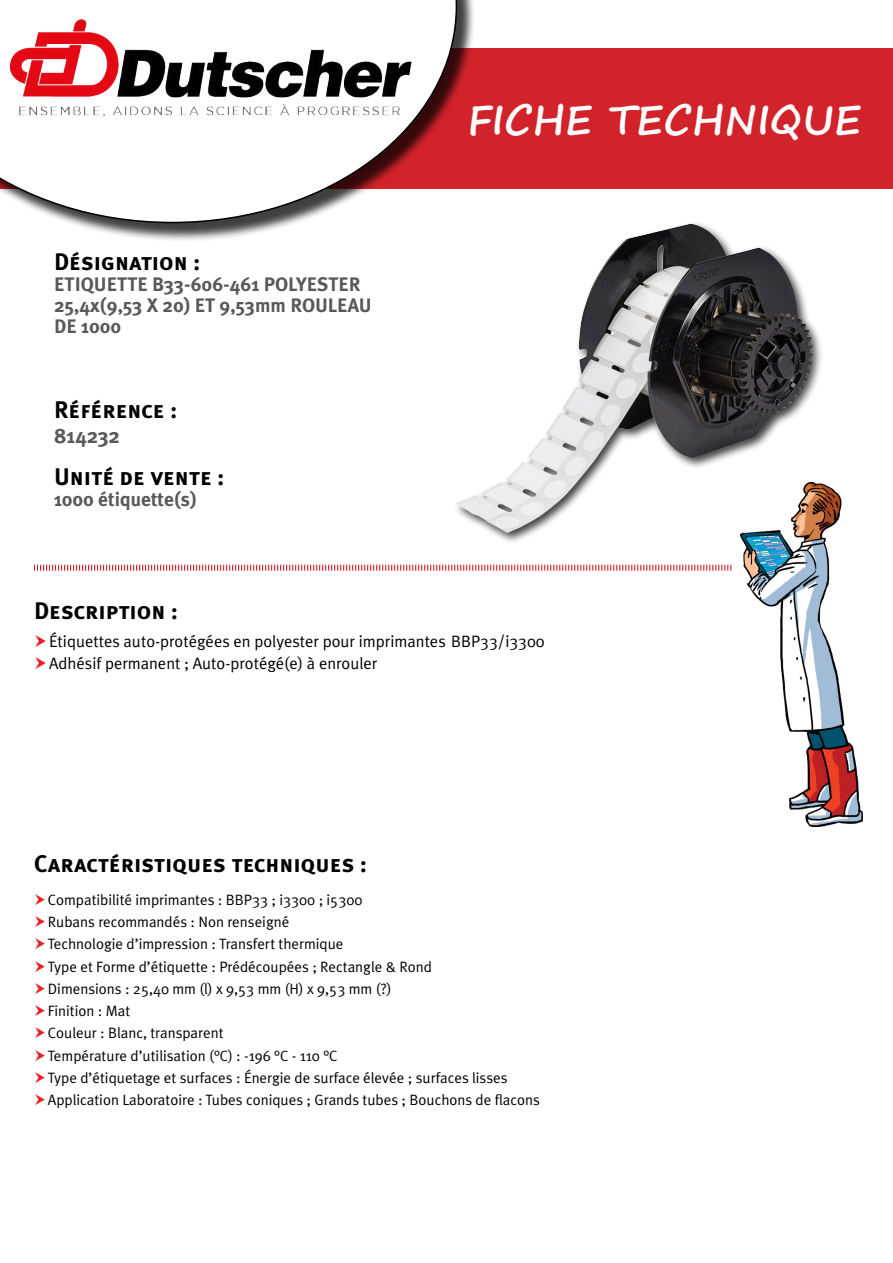
<style>
.page{position:relative;width:893px;height:1263px;background:#fff}
.page>*{position:absolute;margin:0;border:0;box-sizing:border-box;transform-origin:0 0}
.t1{font:700 40.5px "Segoe Print";color:#fff}
.t2{font:24px "Meta Plus Bold Caps";color:#000}
.t3{font:700 21px "Meta Plus";color:#58595b}
.t4{font:700 19.5px/21px "Meta Plus";color:#58595b}
.t5{font:16.5px/22.2px "Meta Plus Normal";color:#000}
.t6{font:15px/22.2px "Meta Plus Normal";color:#000}
</style>
<div class="page">
<div style="left:0;top:49px;width:893px;height:140px;background:#d2232a"></div>
<div style="left:0;top:0;width:475px;height:242px;background:#000;opacity:.75"></div>
<svg style="left:0;top:0;width:457px;height:223px"></svg>
<div style="left:453px;top:220px;width:372px;height:325px;background:#000;opacity:.75"></div>
<img style="left:456px;top:224px;width:358px;height:309px">
<svg style="left:34px;top:564px;width:698px;height:7px"></svg>
<img style="left:741px;top:483px;width:121px;height:343px">
<h2 class="t2" style="left:54px;top:248px;width:148px">Désignation :</h2>
<h3 class="t4" style="left:54px;top:274px;width:319px">ETIQUETTE B33-606-461 POLYESTER<br>25,4x(9,53 X 20) ET 9,53mm ROULEAU<br>DE 1000</h3>
<h2 class="t2" style="left:54px;top:396px;width:125px">Référence :</h2>
<h3 class="t3" style="left:54px;top:424px;width:67px">814232</h3>
<h2 class="t2" style="left:54px;top:463px;width:172px">Unité de vente :</h2>
<h3 class="t4" style="left:54px;top:489px;width:144px">1000 étiquette(s)</h3>
<h2 class="t2" style="left:34px;top:596px;width:146px">Description :</h2>
<h1 class="t1" style="left:467px;top:83px;width:395px">FICHE TECHNIQUE</h1>
<p class="t5" style="left:49px;top:630px;width:497px">Étiquettes auto-protégées en polyester pour imprimantes BBP33/i3300<br>Adhésif permanent ; Auto-protégé(e) à enrouler</p>
<h2 class="t2" style="left:34px;top:850px;width:335px">Caractéristiques techniques :</h2>
<p class="t6" style="left:48px;top:888px;width:494px">Compatibilité imprimantes : BBP33 ; i3300 ; i5300<br>Rubans recommandés : Non renseigné<br>Technologie d’impression : Transfert thermique<br>Type et Forme d’étiquette : Prédécoupées ; Rectangle &amp; Rond<br>Dimensions : 25,40 mm (l) x 9,53 mm (H) x 9,53 mm (?)<br>Finition : Mat<br>Couleur : Blanc, transparent<br>Température d’utilisation (°C) : -196 °C - 110 °C<br>Type d’étiquetage et surfaces : Énergie de surface élevée ; surfaces lisses Application Laboratoire : Tubes coniques ; Grands tubes ; Bouchons de flacons</p>
</div>
